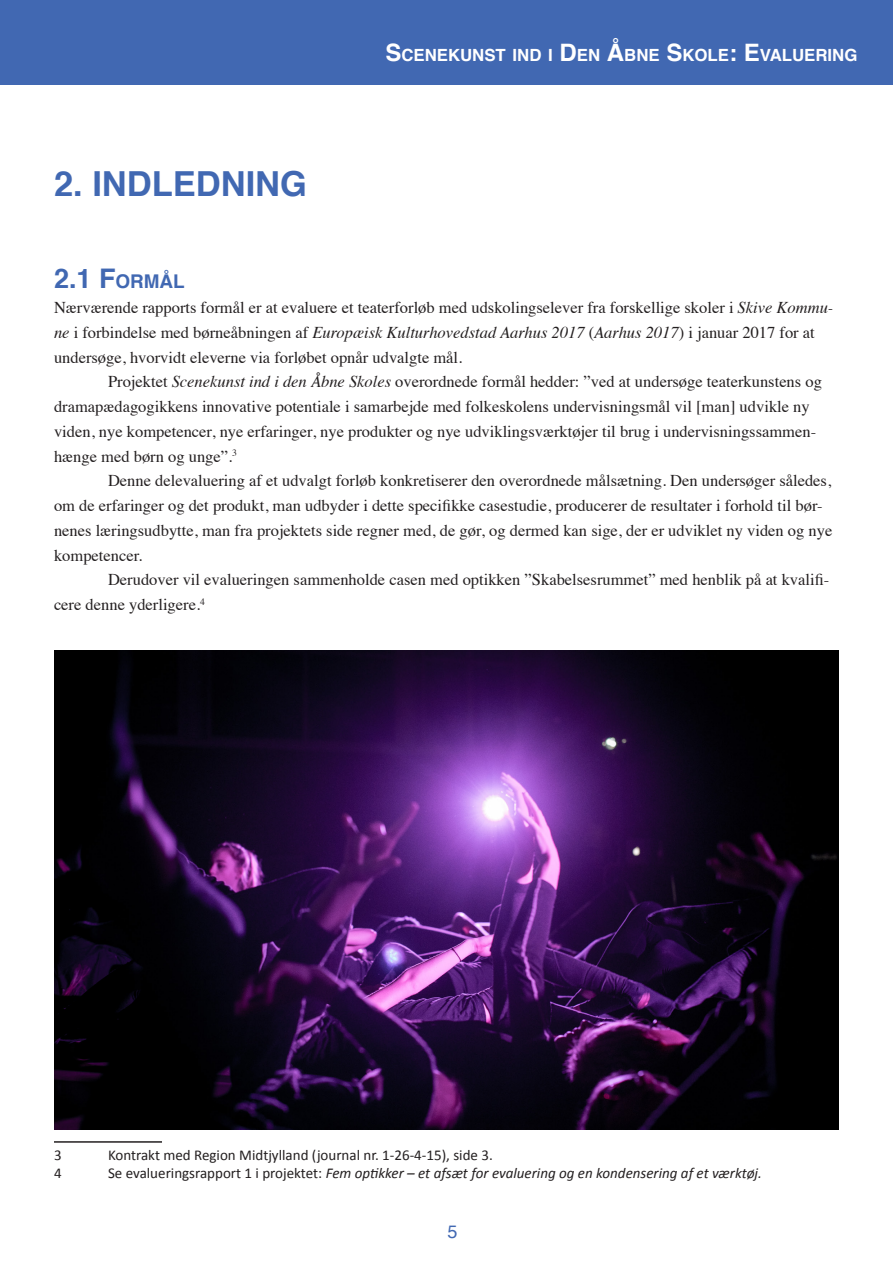
<style>
.page{position:relative;width:893px;height:1263px;background:#fff}
.page>*{position:absolute;margin:0;border:0;box-sizing:border-box;transform-origin:0 0}
.Header_1{font:700 34.5px "Helvetica";color:#4168b2}
.Header_2{font:700 18.9px "Helvetica";color:#4168b2}
.t1{font:18px "Helvetica";color:#4168b2}
.t2{font:700 16.8px "Helvetica";color:#fff}
.Brødtekst{font:16.5px/24.8px "Times";color:#231f20}
.Footnote_text{font:italic 15px "Calibri";color:#231f20}
.Footnote_text-2{font:15px "Calibri";color:#231f20}
.s1{font-size:24px}
.s2{font-size:27px}
.s3{font-style:italic}
.s4{font-style:normal}
</style>
<div class="page">
<div style="left:0;top:0;width:893px;height:85px;background:#4168b2"></div>
<hr style="left:54px;top:1141px;width:108px;height:2px;background:#231f20">
<img style="left:54px;top:651px;width:785px;height:478px">
<p class="Header_1" style="left:54px;top:156px;width:255px">2. INDLEDNING</p>
<p class="t2" style="left:385px;top:42px;width:473px"><span class="s1">S</span>CENEKUNST IND I <span class="s1">D</span>EN <span class="s1">Å</span>BNE <span class="s1">S</span>KOLE<span class="s1">: E</span>VALUERING</p>
<p class="Header_2" style="left:54px;top:266px;width:132px"><span class="s2">2.1 F</span>ORMÅL</p>
<p class="Brødtekst" style="left:54px;top:294px;width:781px">Nærværende rapports formål er at evaluere et teaterforløb med udskolingselever fra forskellige skoler i <span class="s3">Skive Kommu&shy;ne</span> i forbindelse med børneåbningen af <span class="s3">Europæisk Kulturhovedstad Aarhus 2017</span> (<span class="s3">Aarhus 2017</span>) i januar 2017 for at undersøge, hvorvidt eleverne via forløbet opnår udvalgte mål.</p>
<p class="Brødtekst" style="left:54px;top:368px;width:769px;text-indent:54px">Projektet <span class="s3">Scenekunst ind i den Åbne Skoles</span> overordnede formål hedder: ”ved at undersøge teaterkunstens og dramapædagogikkens innovative potentiale i samarbejde med folkeskolens undervisningsmål vil [man] udvikle ny viden, nye kompetencer, nye erfaringer, nye produkter og nye udviklingsværktøjer til brug i undervisningssammen&shy;hænge med børn og unge”.<sup>3</sup></p>
<p class="Brødtekst" style="left:54px;top:467px;width:780px;text-indent:54px">Denne delevaluering af et udvalgt forløb konkretiserer den overordnede målsætning. Den undersøger således, om de erfaringer og det produkt, man udbyder i dette specifikke casestudie, producerer de resultater i forhold til bør&shy;nenes læringsudbytte, man fra projektets side regner med, de gør, og dermed kan sige, der er udviklet ny viden og nye kompetencer.</p>
<p class="Brødtekst" style="left:54px;top:566px;width:777px;text-indent:54px">Derudover vil evalueringen sammenholde casen med optikken ”Skabelsesrummet” med henblik på at kvalifi&shy;cere denne yderligere.<sup>4</sup></p>
<p class="Footnote_text-2" style="left:54px;top:1145px;width:9px">3</p>
<p class="Footnote_text-2" style="left:108px;top:1145px;width:386px">Kontrakt med Region Midtjylland (journal nr. 1-26-4-15), side 3.</p>
<p class="Footnote_text-2" style="left:54px;top:1163px;width:9px">4</p>
<p class="Footnote_text" style="left:108px;top:1163px;width:655px"><span class="s4">Se evalueringsrapport 1 i projektet:</span> Fem optikker – et afsæt for evaluering og en kondensering af et værktøj.</p>
<p class="t1" style="left:448px;top:1217px;width:12px">5</p>
</div>
